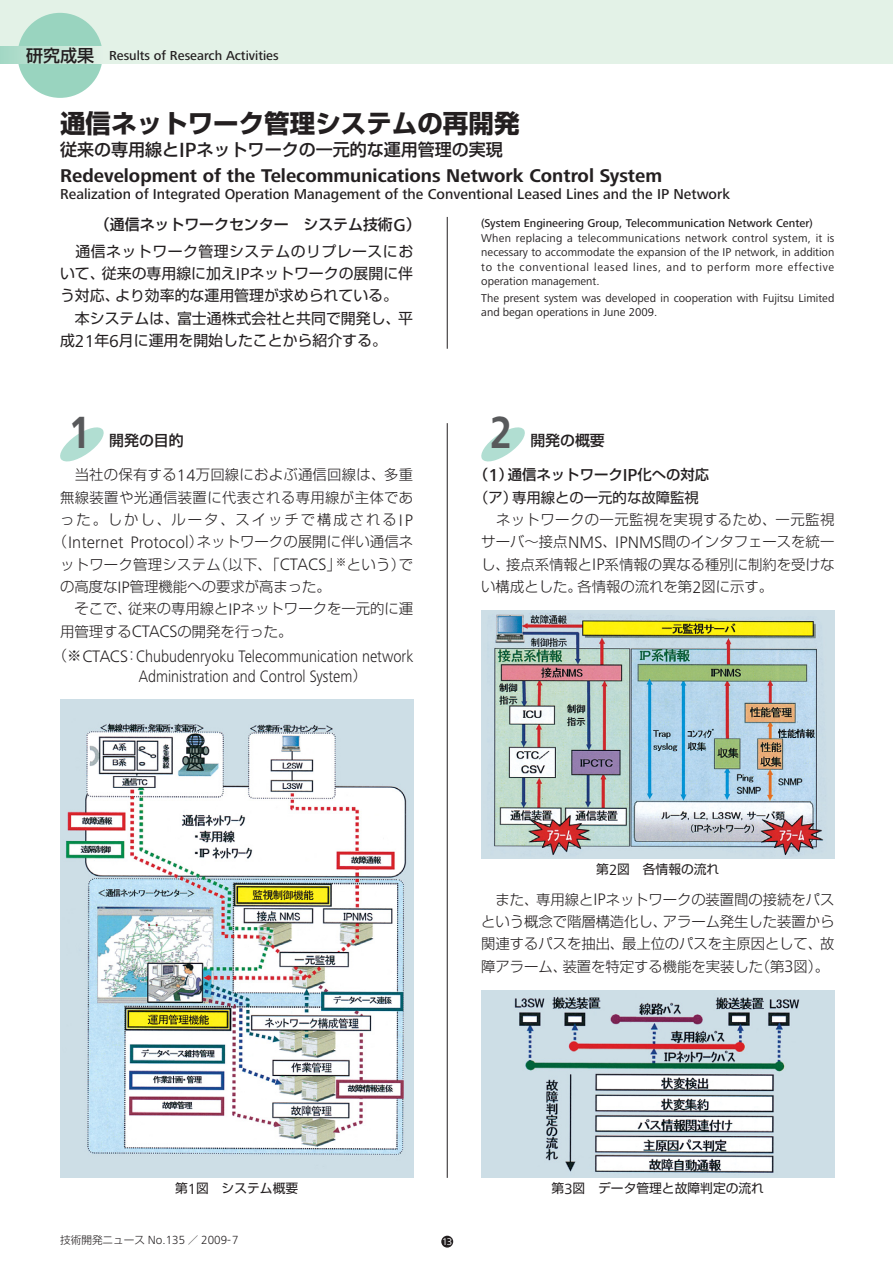
<style>
.page{position:relative;width:893px;height:1263px;background:#fff}
.page>*{position:absolute;margin:0;border:0;box-sizing:border-box;transform-origin:0 0}
.t1{font:700 46.8px "Frutiger Next LT";color:#58595b;scale:.8 1}
.t2{font:25.5px "Shin Go Pro Bold 90 pv RKSJ H";color:#231f20}
.t3{font:700 19.2px "Frutiger Next LT";color:#231f20}
.t4{font:300 17.25px/20.2px "Frutiger Next LT";color:#231f20}
.t5{font:16.95px "Shin Go Pro Medium 90 pv RKSJ H";color:#231f20}
.t6{font:14.85px/22.4px "Shin Go Pro Regular 90 pv RKSJ H";color:#231f20}
.t7{font:500 14.85px "Frutiger Next LT";color:#231f20}
.t8{font:14.85px "Shin Go Pro Medium 90 pv RKSJ H";color:#231f20}
.t9{font:14.4px/22.4px "Shin Go Pro Light 90 pv RKSJ H";color:#231f20;text-align:justify}
.t10{font:14.4px "Shin Go Pro Light 90 pv RKSJ H";letter-spacing:.02em;color:#231f20}
.t11{font:14.4px "Shin Go Pro Light 90 pv RKSJ H";letter-spacing:.025em;color:#231f20}
.t12{font:14.4px "Shin Go Pro Light 90 pv RKSJ H";letter-spacing:.14em;color:#231f20}
.t13{font:14.4px "Shin Go Pro Medium 90 pv RKSJ H";color:#231f20}
.t14{font:14.4px "Shin Go Pro Regular 90 pv RKSJ H";color:#231f20}
.t15{font:500 13.5px "Frutiger Next LT";color:#231f20}
.t16{font:12.75px "Shin Go Pro Regular 90 pv RKSJ H";color:#231f20}
.t17{font:300 12.15px "Frutiger Next LT";color:#231f20}
.t18{font:11.7px/14.4px "Frutiger Next LT";color:#231f20;text-align:justify}
.t19{font:500 11.7px "Frutiger Next LT";color:#231f20}
.t20{font:10.05px "Frutiger Next LT";color:#fff}
.s1{font-family:"Shin Go Pro Medium 90 pv RKSJ H";font-weight:400;font-size:16.95px}
.s2{font-family:"Frutiger Next LT";font-weight:500;font-size:21.3px}
.s3{font-family:"Frutiger Next LT";font-weight:500;font-size:17.85px}
.s4{font-family:"Frutiger Next LT";font-size:17.85px}
.s5{font-family:"Frutiger Next LT";font-weight:300;font-size:17.25px}
.s6{font-family:"Shin Go Pro Light 90 pv RKSJ H";font-weight:400;font-size:14.4px}
.s7{font-family:"Frutiger Next LT";font-weight:500;font-size:18px}
.s8{font-family:"Frutiger Next LT";font-size:15.3px}
.s9{font-family:"Shin Go Pro Light 90 pv RKSJ H";font-weight:400;font-size:10.65px}
</style>
<div class="page">
<div style="left:0;top:0;width:892px;height:64px;background:#e3f2e7"></div>
<div style="left:18px;top:13px;width:85px;height:85px;background:#99d4bf;border-radius:50%"></div>
<div style="left:0;top:47px;width:103px;height:17px;background:linear-gradient(to right,#a2d7c4,#e3f1e6)"></div>
<div style="left:441px;top:1236px;width:12px;height:12px;background:#231f20;border-radius:50%"></div>
<hr style="left:447px;top:217px;width:1px;height:132px;background:#231f20">
<hr style="left:447px;top:423px;width:1px;height:755px;background:#231f20">
<img style="left:60px;top:700px;width:353px;height:478px">
<img style="left:481px;top:991px;width:353px;height:187px">
<img style="left:481px;top:610px;width:353px;height:249px">
<svg style="left:60px;top:427px;width:44px;height:35px"></svg>
<svg style="left:481px;top:427px;width:44px;height:35px"></svg>
<p class="t15" style="left:26px;top:50px;width:254px"><span class="s1">研究成果</span> Results of Research Activities</p>
<h2 class="t2" style="left:60px;top:114px;width:461px">通信ネットワーク管理システムの再開発</h2>
<p class="t5" style="left:60px;top:144px;width:444px">従来の専用線と<span class="s2">IP</span>ネットワークの一元的な運用管理の実現</p>
<h3 class="t3" style="left:60px;top:168px;width:603px">Redevelopment of the Telecommunications Network Control System</h3>
<p class="t7" style="left:60px;top:188px;width:671px">Realization of Integrated Operation Management of the Conventional Leased Lines and the IP Network</p>
<p class="t8" style="left:95px;top:219px;width:327px">（通信ネットワークセンター　システム技術<span class="s3">G</span>）</p>
<p class="t6" style="left:60px;top:242px;width:354px">　通信ネットワーク管理システムのリプレースにおいて、従来の専用線に加え<span class="s4">IP</span>ネットワークの展開に伴う対応、より効率的な運用管理が求められている。　本システムは、富士通株式会社と共同で開発し、平成<span class="s4">21</span>年<span class="s4">6</span>月に運用を開始したことから紹介する。</p>
<p class="t19" style="left:481px;top:218px;width:333px">(System Engineering Group, Telecommunication Network Center)</p>
<p class="t18" style="left:481px;top:232px;width:354px">When replacing a telecommunications network control system, it is necessary to accommodate the expansion of the IP network, in addition to the conventional leased lines, and to perform more effective operation management.</p>
<p class="t18" style="left:481px;top:292px;width:354px">The present system was developed in cooperation with Fujitsu Limited and began operations in June 2009.</p>
<h1 class="t1" style="left:69px;top:415px;width:29px">1</h1>
<p class="t8" style="left:109px;top:435px;width:76px">開発の目的</p>
<h1 class="t1" style="left:490px;top:415px;width:29px">2</h1>
<p class="t8" style="left:530px;top:435px;width:76px">開発の概要</p>
<p class="t9" style="left:60px;top:466px;width:354px">　当社の保有する<span class="s5">14</span>万回線におよぶ通信回線は、多重</p>
<p class="t11" style="left:60px;top:492px;width:354px">無線装置や光通信装置に代表される専用線が主体であ</p>
<p class="t12" style="left:60px;top:514px;width:354px">った。しかし、ルータ、スイッチで構成される<span class="s5">IP</span></p>
<p class="t9" style="left:53px;top:533px;width:362px">（<span class="s5">Internet Protocol</span>）ネットワークの展開に伴い通信ネ</p>
<p class="t10" style="left:60px;top:559px;width:354px">ットワーク管理システム（以下、「<span class="s5">CTACS</span>」<sup>※</sup>という）で</p>
<p class="t9" style="left:60px;top:577px;width:272px">の高度な<span class="s5">IP</span>管理機能への要求が高まった。</p>
<p class="t9" style="left:60px;top:600px;width:354px">　そこで、従来の専用線と<span class="s5">IP</span>ネットワークを一元的に運</p>
<p class="t9" style="left:60px;top:622px;width:234px">用管理する<span class="s5">CTACS</span>の開発を行った。</p>
<p class="t4" style="left:139px;top:648px;width:276px;text-indent:-86px"><span class="s6">（※</span>CTACS<span class="s6">：</span>Chubudenryoku Telecommunication network<br>Administration and Control System<span class="s6">）</span></p>
<p class="t13" style="left:474px;top:470px;width:236px">（<span class="s7">1</span>）通信ネットワーク<span class="s7">IP</span>化への対応</p>
<p class="t14" style="left:474px;top:492px;width:226px">（ア）専用線との一元的な故障監視</p>
<p class="t9" style="left:481px;top:510px;width:354px">　ネットワークの一元監視を実現するため、一元監視サーバ～接点<span class="s5">NMS</span>、<span class="s5">IPNMS</span>間のインタフェースを統一し、接点系情報と<span class="s5">IP</span>系情報の異なる種別に制約を受けない構成とした。各情報の流れを第<span class="s5">2</span>図に示す。</p>
<p class="t16" style="left:596px;top:865px;width:125px">第<span class="s8">2</span>図　各情報の流れ</p>
<p class="t9" style="left:481px;top:890px;width:354px">　また、専用線と<span class="s5">IP</span>ネットワークの装置間の接続をパスという概念で階層構造化し、アラーム発生した装置から関連するパスを抽出、最上位のパスを主原因として、故障アラーム、装置を特定する機能を実装した（第<span class="s5">3</span>図）。</p>
<p class="t16" style="left:175px;top:1184px;width:125px">第<span class="s8">1</span>図　システム概要</p>
<p class="t16" style="left:551px;top:1184px;width:214px">第<span class="s8">3</span>図　データ管理と故障判定の流れ</p>
<p class="t17" style="left:60px;top:1235px;width:180px"><span class="s9">技術開発ニュース</span> No.135 <span class="s9">／</span> 2009-7</p>
<p class="t20" style="left:442px;top:1238px;width:11px">13</p>
</div>
